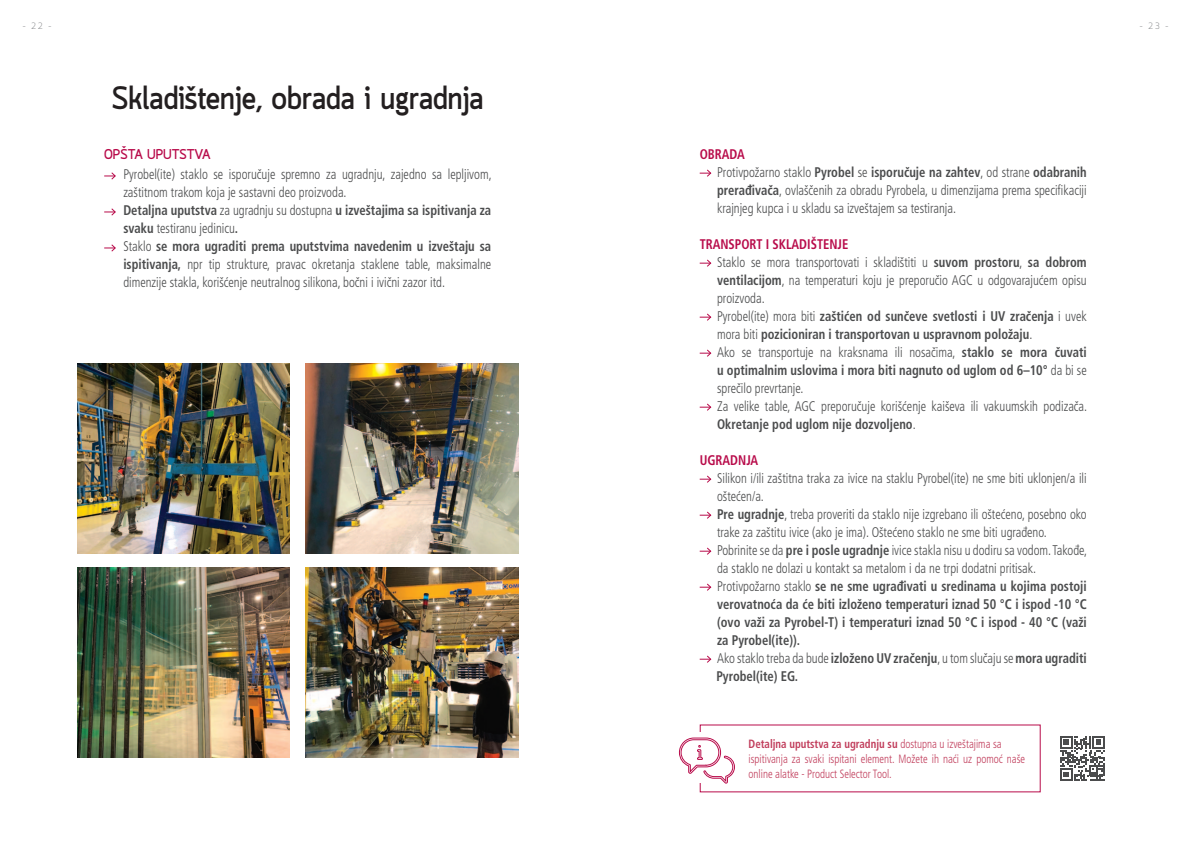
<style>
.page{position:relative;width:1191px;height:842px;background:#fff}
.page>*{position:absolute;margin:0;border:0;box-sizing:border-box;transform-origin:0 0}
.t1{font:700 32px "Quark";color:#231f20;scale:.95 1}
.t2{font:300 condensed 14px/18px "Frutiger CE";color:#4b4c4d;scale:.9 1}
.t3{font:700 condensed 14px "Frutiger LT Std";color:#b80b4a;scale:.9 1}
.t4{font:700 14px "Quark";color:#b80b4a;scale:.95 1}
.t5{font:300 condensed 12px/15px "Frutiger CE";color:#c13e5c;scale:.9 1}
.t6{font:300 9px "Quark";color:#76787b}
.s1{font-weight:700}
.s2{font-family:"Frutiger LT Std";font-weight:700}
</style>
<div class="page">
<img style="left:77px;top:364px;width:213px;height:190px">
<img style="left:77px;top:567px;width:213px;height:190px">
<img style="left:305px;top:364px;width:213px;height:190px">
<img style="left:305px;top:567px;width:213px;height:190px">
<svg style="left:699px;top:169px;width:12px;height:8px"></svg>
<svg style="left:699px;top:259px;width:12px;height:8px"></svg>
<svg style="left:699px;top:313px;width:12px;height:8px"></svg>
<svg style="left:699px;top:349px;width:12px;height:8px"></svg>
<svg style="left:699px;top:403px;width:12px;height:8px"></svg>
<svg style="left:699px;top:475px;width:12px;height:8px"></svg>
<svg style="left:699px;top:511px;width:12px;height:8px"></svg>
<svg style="left:699px;top:547px;width:12px;height:8px"></svg>
<svg style="left:699px;top:583px;width:12px;height:8px"></svg>
<svg style="left:699px;top:655px;width:12px;height:8px"></svg>
<svg style="left:104px;top:172px;width:12px;height:8px"></svg>
<svg style="left:104px;top:208px;width:12px;height:8px"></svg>
<svg style="left:104px;top:244px;width:12px;height:8px"></svg>
<svg style="left:1060px;top:736px;width:45px;height:45px"></svg>
<svg style="left:678px;top:737px;width:57px;height:47px"></svg>
<p class="t6" style="left:23px;top:21px;width:30px">– 22 –</p>
<p class="t6" style="left:1139px;top:21px;width:30px">– 23 –</p>
<h1 class="t1" style="left:112px;top:79px;width:393px">Skladištenje, obrada i ugradnja</h1>
<p class="t4" style="left:104px;top:146px;width:114px">OPŠTA UPUTSTVA</p>
<p class="t2" style="left:123px;top:166px;width:411px">Pyrobel(ite) staklo se isporučuje spremno za ugradnju, zajedno sa lepljivom, zaštitnom trakom koja je sastavni deo proizvoda.<br><span class="s1">Detaljna uputstva</span> za ugradnju su dostupna <span class="s1">u izveštajima sa ispitivanja za svaku</span> testiranu jedinicu<span class="s2">.<br></span>Staklo <span class="s1">se mora ugraditi prema uputstvima navedenim u izveštaju sa ispitivanja,</span> npr tip strukture, pravac okretanja staklene table, maksimalne dimenzije stakla, korišćenje neutralnog silikona, bočni i ivični zazor itd.</p>
<p class="t3" style="left:699px;top:145px;width:52px">OBRADA</p>
<p class="t2" style="left:717px;top:163px;width:412px;text-align:justify">Protivpožarno staklo <span class="s1">Pyrobel</span> se <span class="s1">isporučuje na zahtev</span>, od strane <span class="s1">odabranih prerađivača</span>, ovlaščenih za obradu Pyrobela, u dimenzijama prema specifikaciji krajnjeg kupca i u skladu sa izveštajem sa testiranja.</p>
<p class="t3" style="left:699px;top:235px;width:167px">TRANSPORT I SKLADIŠTENJE</p>
<p class="t2" style="left:717px;top:253px;width:413px">Staklo se mora transportovati i skladištiti u <span class="s1">suvom prostoru</span>, <span class="s1">sa dobrom ventilacijom</span>, na temperaturi koju je preporučio AGC u odgovarajućem opisu proizvoda.<br>Pyrobel(ite) mora biti <span class="s1">zaštićen od sunčeve svetlosti i UV zračenja</span> i uvek mora biti <span class="s1">pozicioniran i transportovan u uspravnom položaju</span>.<br>Ako se transportuje na kraksnama ili nosačima, <span class="s1">staklo se mora čuvati u optimalnim uslovima i mora biti nagnuto od uglom od 6–10°</span> da bi se sprečilo prevrtanje.<br>Za velike table, AGC preporučuje korišćenje kaiševa ili vakuumskih podizača.<br><span class="s1">Okretanje pod uglom nije dozvoljeno</span>.</p>
<p class="t3" style="left:699px;top:451px;width:67px">UGRADNJA</p>
<p class="t2" style="left:716px;top:469px;width:413px">Silikon i/ili zaštitna traka za ivice na staklu Pyrobel(ite) ne sme biti uklonjen/a ili oštećen/a.<br><span class="s1">Pre ugradnje</span>, treba proveriti da staklo nije izgrebano ili oštećeno, posebno oko trake za zaštitu ivice (ako je ima). Oštećeno staklo ne sme biti ugrađeno.<br>Pobrinite se da <span class="s1">pre i posle ugradnje</span> ivice stakla nisu u dodiru sa vodom. Takođe, da staklo ne dolazi u kontakt sa metalom i da ne trpi dodatni pritisak.<br>Protivpožarno staklo <span class="s1">se ne sme ugrađivati u sredinama u kojima postoji verovatnoća da će biti izloženo temperaturi iznad 50 °C i ispod -10 °C (ovo važi za Pyrobel-T) i temperaturi iznad 50 °C i ispod - 40 °C (važi za Pyrobel(ite)).<br></span>Ako staklo treba da bude <span class="s1">izloženo UV zračenju</span>, u tom slučaju se <span class="s1">mora ugraditi Pyrobel(ite) EG.</span></p>
<p class="t5" style="left:748px;top:736px;width:309px"><span class="s1">Detaljna uputstva za ugradnju su</span> dostupna u izveštajima sa ispitivanja za svaki ispitani element. Možete ih naći uz pomoć naše online alatke - Product Selector Tool.</p>
</div>
